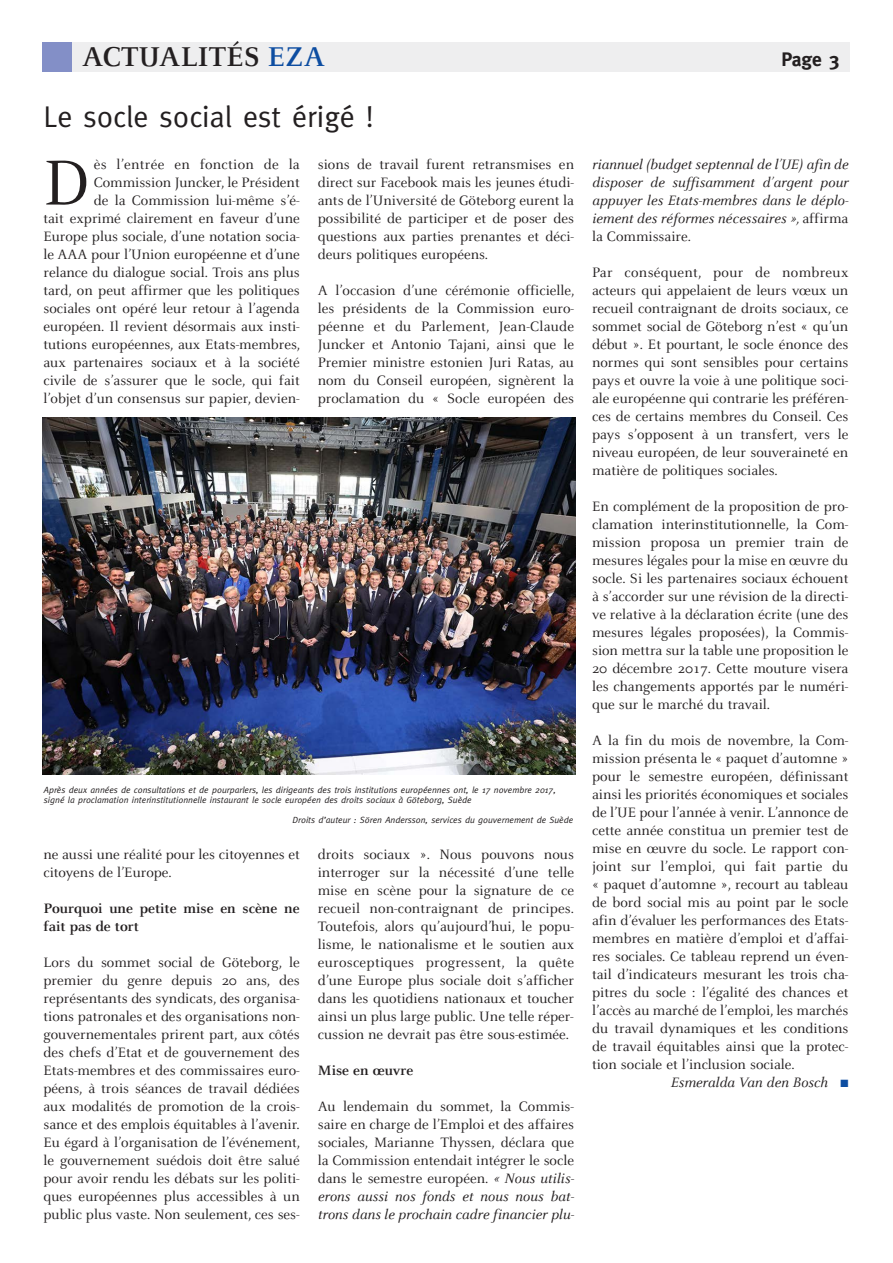
<style>
.page{position:relative;width:893px;height:1263px;background:#fff}
.page>*{position:absolute;margin:0;border:0;box-sizing:border-box;transform-origin:0 0}
.t1{font:69.9px "Celeste";color:#231f20}
.t2{font:30px "Meta";color:#231f20}
.t3{font:700 30px "Celeste";color:#231f20}
.t4{font:700 19.5px "Meta";color:#231f20}
.t5{font:15px/18px "Celeste";color:#231f20;text-align:justify}
.t6{font:italic 15px/18px "Celeste";color:#231f20;text-align:justify}
.t7{font:700 15px/18px "Celeste";color:#231f20}
.t8{font:italic 9px/9.9px "Meta";color:#231f20}
.s1{color:#0d4da1}
.s2{font-style:normal}
.s3{font-style:italic}
</style>
<div class="page">
<div style="left:43px;top:43px;width:807px;height:29px;background:#eeeeef"></div>
<div style="left:43px;top:43px;width:29px;height:29px;background:#838fc7"></div>
<img style="left:42px;top:418px;width:533px;height:357px">
<h2 class="t3" style="left:82px;top:38px;width:245px">ACTUALITÉS <span class="s1">EZA</span></h2>
<h3 class="t4" style="left:781px;top:48px;width:60px">Page 3</h3>
<h2 class="t2" style="left:43px;top:99px;width:332px">Le socle social est érigé !</h2>
<h1 class="t1" style="left:43px;top:140px;width:48px">D</h1>
<p class="t6" style="left:592px;top:154px;width:258px">riannuel (budget septennal de l’UE) afin de disposer de suffisamment d’argent pour appuyer les Etats-membres dans le déplo&shy;iement des réformes nécessaires », <span class="s2">affirma la Com missaire.</span></p>
<p class="t5" style="left:592px;top:262px;width:258px">Par conséquent, pour de nombreux acteurs qui appelaient de leurs vœux un recueil contraignant de droits sociaux, ce sommet social de Göteborg n’est « qu’un début ». Et pourtant, le socle énonce des normes qui sont sensibles pour certains pays et ouvre la voie à une politique soci&shy;ale européenne qui contrarie les préféren&shy;ces de certains membres du Conseil. Ces pays s’opposent à un transfert, vers le niveau européen, de leur souveraineté en matière de politiques sociales.</p>
<p class="t5" style="left:592px;top:496px;width:258px">En complément de la proposition de pro&shy;clamation interinstitutionnelle, la Com - mis sion proposa un premier train de mesures légales pour la mise en œuvre du socle. Si les partenaires sociaux échouent à s’accorder sur une révision de la directi&shy;ve relative à la déclaration écrite (une des mesures légales proposées), la Commis - sion mettra sur la table une proposition le 20 décembre 2017. Cette mouture visera les changements apportés par le numéri&shy;que sur le marché du travail.</p>
<p class="t5" style="left:592px;top:730px;width:258px">A la fin du mois de novembre, la Com -</p>
<p class="t5" style="left:592px;top:748px;width:258px">mission présenta le « paquet d’automne »</p>
<p class="t5" style="left:592px;top:766px;width:258px">pour le semestre européen, définissant</p>
<p class="t5" style="left:592px;top:784px;width:258px">ainsi les priorités économiques et sociales</p>
<p class="t5" style="left:592px;top:802px;width:258px">de l’UE pour l’année à venir. L’annonce de</p>
<p class="t5" style="left:592px;top:820px;width:258px">cette année constitua un premier test de</p>
<p class="t5" style="left:592px;top:838px;width:258px">mise en œuvre du socle. Le rapport con-</p>
<p class="t5" style="left:592px;top:856px;width:258px">joint sur l’emploi, qui fait partie du</p>
<p class="t5" style="left:592px;top:874px;width:258px">« paquet d’automne », recourt au tableau</p>
<p class="t5" style="left:592px;top:892px;width:258px">de bord social mis au point par le socle</p>
<p class="t5" style="left:592px;top:910px;width:258px">afin d’évaluer les performances des Etats-</p>
<p class="t5" style="left:592px;top:928px;width:258px">membres en matière d’emploi et d’affai-</p>
<p class="t5" style="left:592px;top:946px;width:258px">res sociales. Ce tableau reprend un éven-</p>
<p class="t5" style="left:592px;top:964px;width:258px">tail d’indicateurs mesurant les trois cha-</p>
<p class="t5" style="left:592px;top:982px;width:258px">pitres du socle : l’égalité des chances et</p>
<p class="t5" style="left:592px;top:1000px;width:258px">l’accès au marché de l’emploi, les marchés</p>
<p class="t5" style="left:592px;top:1018px;width:258px">du travail dynamiques et les conditions</p>
<p class="t5" style="left:592px;top:1036px;width:258px">de travail équitables ainsi que la protec-</p>
<p class="t5" style="left:592px;top:1054px;width:204px">tion sociale et l’inclusion sociale.</p>
<p class="t6" style="left:671px;top:1072px;width:179px">Esmeralda Van den Bosch <span class="s1">■</span></p>
<p class="t5" style="left:318px;top:154px;width:258px">sions de travail furent retransmises en direct sur Facebook mais les jeunes étudi&shy;ants de l’Université de Göteborg eurent la possibilité de participer et de poser des questions aux parties prenantes et déci&shy;deurs politiques européens.</p>
<p class="t5" style="left:318px;top:280px;width:258px">A l’occasion d’une cérémonie officielle, les présidents de la Commission euro&shy;péenne et du Parlement, Jean-Claude Juncker et Antonio Tajani, ainsi que le Premier ministre estonien Juri Ratas, au nom du Conseil européen, signèrent la proclamation du « Socle européen des</p>
<p class="t5" style="left:43px;top:154px;width:258px;text-align:right">ès l’entrée en fonction de la Commission Juncker, le Président<br>de la Commission lui-même s’é-<br>tait exprimé clairement en faveur d’une Europe plus sociale, d’une notation socia&shy;le AAA pour l’Union européenne et d’une relance du dialogue social. Trois ans plus tard, on peut affirmer que les politiques sociales ont opéré leur retour à l’agenda européen. Il revient désormais aux insti&shy;tutions européennes, aux Etats-membres, aux partenaires sociaux et à la société civile de s’assurer que le socle, qui fait l’objet d’un consensus sur papier, devien-</p>
<p class="t8" style="left:44px;top:785px;width:513px">Après deux années de consultations et de pourparlers, les dirigeants des trois institutions européennes ont, le 17 novembre 2017, signé la proclamation interinstitutionnelle instaurant le socle européen des droits sociaux à Göteborg, Suède</p>
<p class="t8" style="left:292px;top:815px;width:282px">Droits d’auteur : Sören Andersson, services du gouvernement de Suède</p>
<p class="t5" style="left:318px;top:844px;width:258px">droits sociaux ». Nous pouvons nous interroger sur la nécessité d’une telle mise en scène pour la signature de ce recueil non-contraignant de principes.<br>Toutefois, alors qu’aujourd’hui, le popu&shy;lisme, le nationalisme et le soutien aux eurosceptiques progressent, la quête d’une Europe plus sociale doit s’afficher dans les quotidiens nationaux et toucher ainsi un plus large public. Une telle réper&shy;cussion ne devrait pas être sous-estimée.</p>
<p class="t7" style="left:318px;top:1060px;width:97px">Mise en œuvre</p>
<p class="t5" style="left:318px;top:1096px;width:258px">Au lendemain du sommet, la Commis - saire en charge de l’Emploi et des affaires sociales, Marianne Thyssen, déclara que la Commission entendait intégrer le socle dans le semestre européen. <span class="s3">« Nous utilis&shy;erons aussi nos fonds et nous nous bat&shy;trons dans le prochain cadre financier plu-</span></p>
<p class="t5" style="left:43px;top:844px;width:258px">ne aussi une réalité pour les citoyennes et citoyens de l’Europe.</p>
<p class="t7" style="left:43px;top:898px;width:258px">Pourquoi une petite mise en scène ne fait pas de tort</p>
<p class="t5" style="left:43px;top:952px;width:258px">Lors du sommet social de Göteborg, le premier du genre depuis 20 ans, des représentants des syndicats, des organisa&shy;tions patronales et des organisations non&shy;gouvernementales prirent part, aux côtés des chefs d’Etat et de gouvernement des Etats-membres et des commissaires euro&shy;péens, à trois séances de travail dédiées aux modalités de promotion de la crois&shy;sance et des emplois équitables à l’avenir.<br>Eu égard à l’organisation de l’événement, le gouvernement suédois doit être salué pour avoir rendu les débats sur les politi&shy;ques européennes plus accessibles à un public plus vaste. Non seulement, ces ses-</p>
</div>
